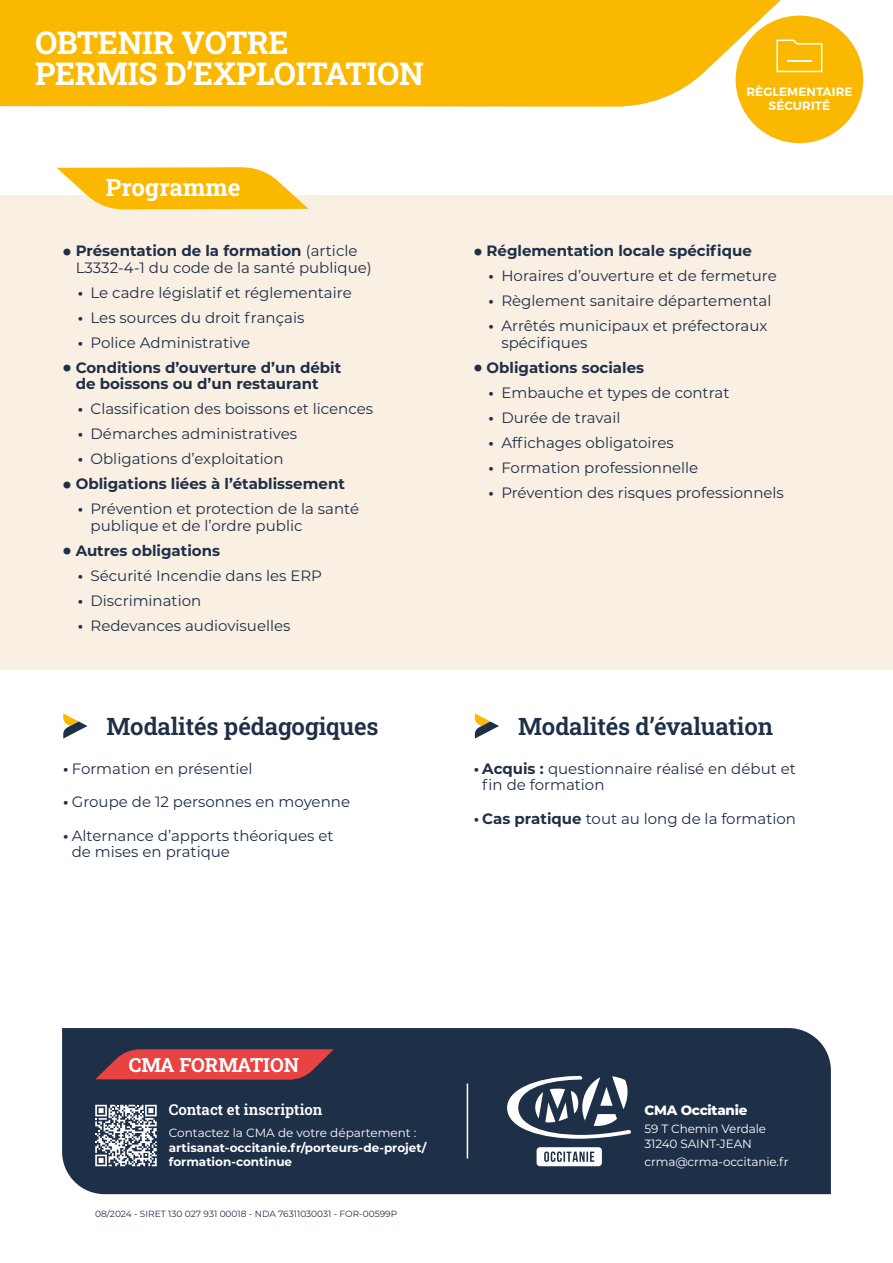
<style>
.page{position:relative;width:893px;height:1263px;background:#fff}
.page>*{position:absolute;margin:0;border:0;box-sizing:border-box;transform-origin:0 0}
.t1{font:31.5px/31.5px "Roboto Slab";letter-spacing:-.01em;color:#fff}
.t2{font:24px "Roboto Slab";letter-spacing:-.01em;color:#1e2f48}
.t3{font:24px "Roboto Slab";color:#fff}
.t4{font:19.5px "Roboto Slab";color:#fff}
.t5{font:15px/16.5px "Montserrat";color:#1e2f48}
.t6{font:700 15px/16.5px "Montserrat";color:#1e2f48}
.t7{font:15px "Roboto Slab";color:#fff}
.t8{font:800 13.5px "Montserrat";letter-spacing:-.02em;color:#fff}
.t9{font:12px/15px "Montserrat";letter-spacing:-.01em;color:#fff}
.t10{font:700 12px/14.4px "Montserrat";color:#fff}
.t11{font:600 12px/14.4px "Montserrat";letter-spacing:.01em;color:#fff;text-align:center}
.t12{font:9px "Montserrat";color:#1e2f48}
.s1{font-weight:900;font-size:21px}
.s2{font-weight:700}
</style>
<div class="page">
<div style="left:0;top:195px;width:893px;height:475px;background:#f9efe2"></div>
<svg style="left:57px;top:167px;width:252px;height:42px"></svg>
<div style="left:0;top:0;width:782px;height:107px;background:#fbb800"></div>
<div style="left:736px;top:16px;width:127px;height:127px;background:#fbb800;border-radius:50%"></div>
<svg style="left:776px;top:40px;width:46px;height:32px"></svg>
<hr style="left:787px;top:60px;width:25px;height:2px;background:#fff">
<svg style="left:63px;top:713px;width:24px;height:26px"></svg>
<svg style="left:475px;top:713px;width:24px;height:26px"></svg>
<div style="left:62px;top:1028px;width:769px;height:166px;background:#1e2f48"></div>
<hr style="left:467px;top:1083px;width:1px;height:75px;background:#fff">
<svg style="left:537px;top:1147px;width:65px;height:19px"></svg>
<svg style="left:507px;top:1076px;width:124px;height:63px"></svg>
<svg style="left:95px;top:1105px;width:62px;height:61px"></svg>
<svg style="left:95px;top:1049px;width:239px;height:31px;background:#c73e42"></svg>
<h1 class="t1" style="left:35px;top:26px;width:390px">OBTENIR VOTRE<br>PERMIS D’EXPLOITATION</h1>
<h2 class="t3" style="left:106px;top:171px;width:136px">Programme</h2>
<p class="t5" style="left:76px;top:242px;width:298px;text-indent:-13px"><span class="s1">•</span> <span class="s2">Présentation de la formation</span> (article<br>L3332-4-1 du code de la santé publique)</p>
<p class="t5" style="left:78px;top:284px;width:275px"><span class="s2">•</span> Le cadre législatif et réglementaire</p>
<p class="t5" style="left:78px;top:309px;width:228px"><span class="s2">•</span> Les sources du droit français</p>
<p class="t5" style="left:78px;top:334px;width:174px"><span class="s2">•</span> Police Administrative</p>
<p class="t6" style="left:76px;top:359px;width:267px;text-indent:-13px"><span class="s1">•</span> Conditions d’ouverture d’un débit de boissons ou d’un restaurant</p>
<p class="t5" style="left:78px;top:400px;width:297px"><span class="s2">•</span> Classification des boissons et licences</p>
<p class="t5" style="left:78px;top:425px;width:221px"><span class="s2">•</span> Démarches administratives</p>
<p class="t5" style="left:78px;top:450px;width:207px"><span class="s2">•</span> Obligations d’exploitation</p>
<p class="t6" style="left:63px;top:475px;width:283px"><span class="s1">•</span> Obligations liées à l’établissement</p>
<p class="t5" style="left:91px;top:500px;width:270px;text-indent:-13px"><span class="s2">•</span> Prévention et protection de la santé publique et de l’ordre public</p>
<p class="t6" style="left:63px;top:542px;width:159px"><span class="s1">•</span> Autres obligations</p>
<p class="t5" style="left:78px;top:567px;width:246px"><span class="s2">•</span> Sécurité Incendie dans les ERP</p>
<p class="t5" style="left:78px;top:592px;width:125px"><span class="s2">•</span> Discrimination</p>
<p class="t5" style="left:78px;top:617px;width:214px"><span class="s2">•</span> Redevances audiovisuelles</p>
<h2 class="t2" style="left:107px;top:710px;width:274px">Modalités pédagogiques</h2>
<p class="t5" style="left:63px;top:760px;width:191px"><span class="s2">•</span> Formation en présentiel</p>
<p class="t5" style="left:63px;top:793px;width:288px"><span class="s2">•</span> Groupe de 12 personnes en moyenne</p>
<p class="t5" style="left:72px;top:827px;width:263px;text-indent:-9px"><span class="s2">•</span> Alternance d’apports théoriques et de mises en pratique</p>
<p class="t11" style="left:746px;top:85px;width:108px">RÈGLEMENTAIRE<br>SÉCURITÉ</p>
<p class="t6" style="left:474px;top:242px;width:280px"><span class="s1">•</span> Réglementation locale spécifique</p>
<p class="t5" style="left:489px;top:267px;width:290px"><span class="s2">•</span> Horaires d’ouverture et de fermeture</p>
<p class="t5" style="left:489px;top:292px;width:284px"><span class="s2">•</span> Règlement sanitaire départemental</p>
<p class="t5" style="left:501px;top:317px;width:268px;text-indent:-13px"><span class="s2">•</span> Arrêtés municipaux et préfectoraux spécifiques</p>
<p class="t6" style="left:474px;top:359px;width:172px"><span class="s1">•</span> Obligations sociales</p>
<p class="t5" style="left:489px;top:384px;width:242px"><span class="s2">•</span> Embauche et types de contrat</p>
<p class="t5" style="left:489px;top:409px;width:133px"><span class="s2">•</span> Durée de travail</p>
<p class="t5" style="left:489px;top:434px;width:187px"><span class="s2">•</span> Affichages obligatoires</p>
<p class="t5" style="left:489px;top:459px;width:211px"><span class="s2">•</span> Formation professionnelle</p>
<p class="t5" style="left:489px;top:484px;width:297px"><span class="s2">•</span> Prévention des risques professionnels</p>
<h2 class="t2" style="left:518px;top:710px;width:256px">Modalités d’évaluation</h2>
<p class="t5" style="left:482px;top:760px;width:315px;text-indent:-9px"><span class="s2">• Acquis :</span> questionnaire réalisé en début et fin de formation</p>
<p class="t5" style="left:474px;top:810px;width:324px"><span class="s2">• Cas pratique</span> tout au long de la formation</p>
<h3 class="t4" style="left:129px;top:1051px;width:172px">CMA FORMATION</h3>
<p class="t7" style="left:169px;top:1099px;width:155px">Contact et inscription</p>
<p class="t9" style="left:169px;top:1125px;width:249px">Contactez la CMA de votre département :</p>
<p class="t10" style="left:169px;top:1140px;width:259px">artisanat-occitanie.fr/porteurs-de-projet/ formation-continue</p>
<p class="t12" style="left:95px;top:1208px;width:303px">08/2024 - SIRET 130 027 931 00018 - NDA 76311030031 - FOR-00599P</p>
<p class="t8" style="left:644px;top:1100px;width:104px">CMA Occitanie</p>
<p class="t9" style="left:644px;top:1121px;width:123px">59 T Chemin Verdale<br>31240 SAINT-JEAN</p>
<p class="t9" style="left:644px;top:1154px;width:146px">crma@crma-occitanie.fr</p>
</div>
